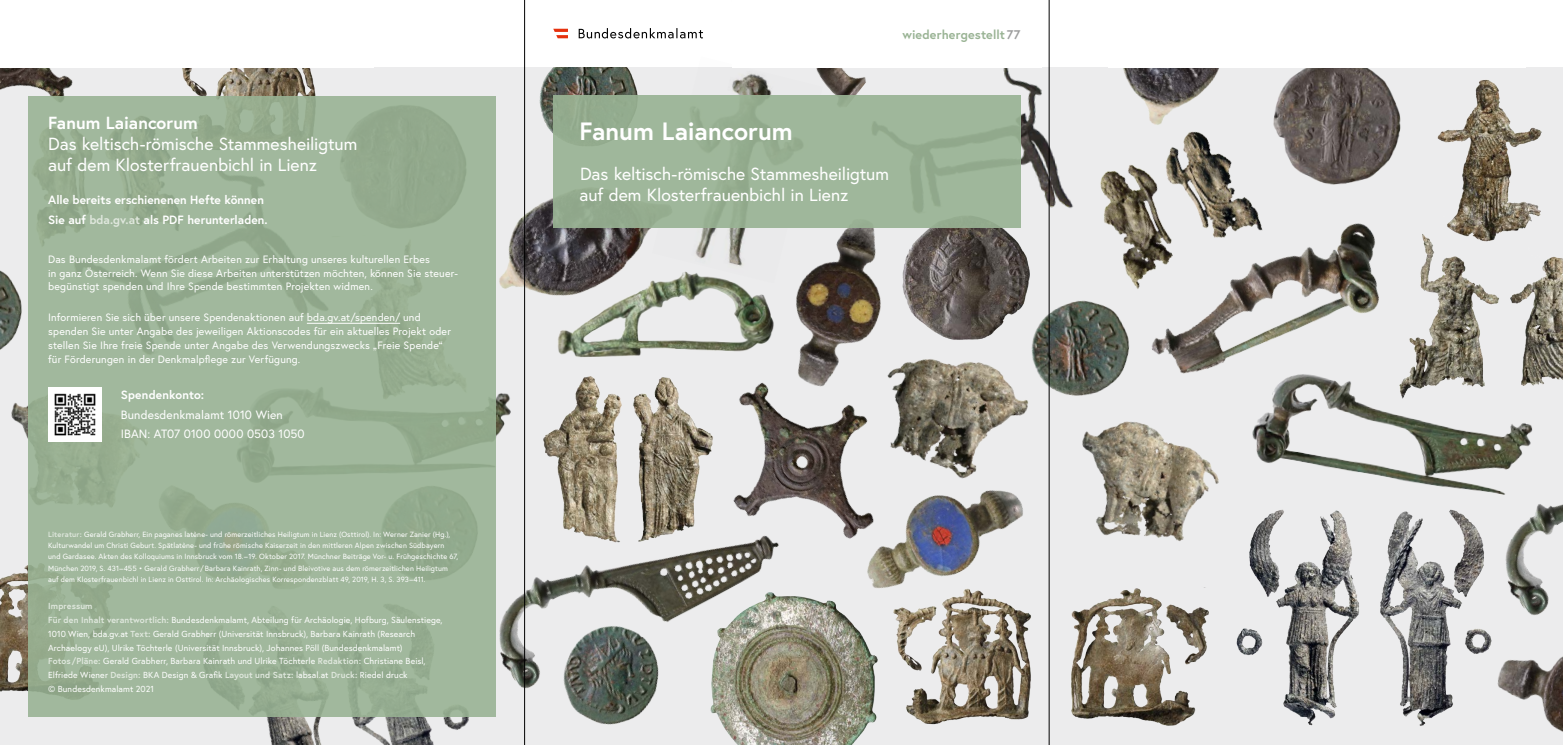
<style>
.page{position:relative;width:1563px;height:745px;background:#fff}
.page>*{position:absolute;margin:0;border:0;box-sizing:border-box;transform-origin:0 0}
.t1{font:700 25px "Europa Austria";letter-spacing:.005em;color:#fff}
.t2{font:17.5px/21px "Europa Austria";letter-spacing:-.005em;color:#fff}
.t3{font:700 17.5px "Europa Austria";letter-spacing:.005em;color:#fff}
.t4{font:700 12.5px "Europa Austria";letter-spacing:.01em;color:#99b394}
.t5{font:700 12px/19.5px "Europa Austria";letter-spacing:.005em;color:#fff}
.t6{font:12px/19.5px "Europa Austria";letter-spacing:.01em;color:#fff}
.t7{font:10.62px/13.8px "Europa Austria";letter-spacing:.015em;color:#fff}
.t8{font:8.75px/13.8px "Europa Austria";letter-spacing:.01em;color:#fff}
.t9{font:7.5px/11.2px "Europa Austria";letter-spacing:.015em;color:#fff}
.s1{color:#dfe7dd}
.s2{font-weight:700;color:#dfe7dd}
.s3{color:#9c9d9d}
</style>
<div class="page">
<div style="left:0;top:67px;width:1563px;height:677px;background:#ececed"></div>
<img style="left:0;top:549px;width:29px;height:156px">
<img style="left:11px;top:371px;width:18px;height:146px">
<img style="left:28px;top:113px;width:1px;height:137px">
<img style="left:243px;top:715px;width:80px;height:29px">
<img style="left:323px;top:715px;width:156px;height:29px">
<img style="left:496px;top:393px;width:15px;height:45px">
<img style="left:0;top:262px;width:29px;height:101px">
<img style="left:547px;top:376px;width:166px;height:151px">
<img style="left:525px;top:412px;width:22px;height:67px">
<img style="left:893px;top:611px;width:138px;height:114px">
<img style="left:163px;top:67px;width:164px;height:29px">
<img style="left:1071px;top:588px;width:125px;height:138px">
<img style="left:1190px;top:587px;width:19px;height:84px">
<img style="left:890px;top:367px;width:138px;height:104px">
<img style="left:901px;top:359px;width:91px;height:8px">
<img style="left:894px;top:367px;width:7px;height:12px">
<img style="left:1082px;top:421px;width:137px;height:117px">
<img style="left:1206px;top:441px;width:13px;height:22px">
<img style="left:1166px;top:493px;width:53px;height:48px">
<img style="left:710px;top:596px;width:168px;height:148px">
<img style="left:733px;top:382px;width:135px;height:157px">
<img style="left:0;top:67px;width:80px;height:46px">
<img style="left:785px;top:228px;width:109px;height:164px">
<img style="left:1497px;top:656px;width:66px;height:76px">
<img style="left:852px;top:471px;width:171px;height:140px">
<img style="left:844px;top:471px;width:105px;height:52px">
<img style="left:558px;top:283px;width:229px;height:87px">
<img style="left:499px;top:173px;width:152px;height:148px">
<img style="left:569px;top:255px;width:125px;height:66px">
<img style="left:1113px;top:67px;width:121px;height:47px">
<img style="left:1234px;top:67px;width:17px;height:1px">
<img style="left:902px;top:239px;width:128px;height:101px">
<img style="left:568px;top:696px;width:86px;height:29px">
<img style="left:1437px;top:80px;width:105px;height:138px">
<img style="left:499px;top:527px;width:292px;height:169px">
<img style="left:545px;top:562px;width:33px;height:14px">
<img style="left:1505px;top:504px;width:58px;height:111px">
<img style="left:1157px;top:223px;width:222px;height:151px">
<img style="left:1350px;top:301px;width:29px;height:37px">
<img style="left:1151px;top:338px;width:6px;height:15px">
<svg style="left:29px;top:96px;width:467px;height:619px;background:#9cb398"></svg>
<hr style="left:307px;top:323px;width:93px;height:1px;background:#fff">
<img style="left:48px;top:387px;width:53px;height:54px">
<img style="left:539px;top:67px;width:103px;height:66px">
<img style="left:822px;top:67px;width:38px;height:29px">
<img style="left:1409px;top:232px;width:154px;height:153px">
<img style="left:1447px;top:218px;width:85px;height:14px">
<img style="left:1100px;top:114px;width:167px;height:156px">
<img style="left:1233px;top:182px;width:37px;height:61px">
<img style="left:1126px;top:270px;width:144px;height:24px">
<img style="left:1198px;top:114px;width:65px;height:64px">
<img style="left:1263px;top:67px;width:157px;height:126px">
<img style="left:1236px;top:509px;width:123px;height:203px">
<img style="left:1294px;top:712px;width:42px;height:14px">
<img style="left:1380px;top:509px;width:112px;height:203px">
<img style="left:1403px;top:712px;width:39px;height:14px">
<img style="left:1487px;top:509px;width:3px;height:103px">
<img style="left:1288px;top:346px;width:204px;height:19px">
<img style="left:1244px;top:365px;width:296px;height:130px">
<img style="left:1127px;top:289px;width:9px;height:3px">
<img style="left:1023px;top:292px;width:113px;height:116px">
<img style="left:860px;top:55px;width:213px;height:184px">
<img style="left:652px;top:67px;width:170px;height:216px">
<div style="left:732px;top:0;width:310px;height:67px;background:#fff"></div>
<svg style="left:579px;top:28px;width:124px;height:10px"></svg>
<svg style="left:553px;top:29px;width:15px;height:9px"></svg>
<div style="left:553px;top:96px;width:467px;height:132px;background:linear-gradient(to right,#9ab195,#9eb69a)"></div>
<hr style="left:524px;top:0;width:1px;height:744px;background:#000">
<hr style="left:1049px;top:0;width:1px;height:744px;background:#000">
<h2 class="t3" style="left:48px;top:111px;width:151px">Fanum Laiancorum</h2>
<h2 class="t2" style="left:48px;top:133px;width:311px">Das keltisch-römische Stammesheiligtum auf dem Klosterfrauenbichl in Lienz</h2>
<h3 class="t5" style="left:48px;top:190px;width:221px">Alle bereits erschienenen Hefte können<br>Sie auf <span class="s1">bda.gv.at</span> als PDF herunterladen.</h3>
<h3 class="t7" style="left:48px;top:252px;width:411px">Das Bundesdenkmalamt fördert Arbeiten zur Erhaltung unseres kulturellen Erbes<br>in ganz Österreich. Wenn Sie diese Arbeiten unterstützen möchten, können Sie steuer&shy;begünstigt spenden und Ihre Spende bestimmten Projekten widmen.</h3>
<p class="t7" style="left:48px;top:310px;width:404px">Informieren Sie sich über unsere Spendenaktionen auf bda.gv.at/spenden/ und spenden Sie unter Angabe des jeweiligen Aktionscodes für ein aktuelles Projekt oder stellen Sie Ihre freie Spende unter Angabe des Verwendungszwecks „Freie Spende“ für Förderungen in der Denkmalpflege zur Verfügung.</p>
<h3 class="t5" style="left:121px;top:385px;width:85px">Spendenkonto:</h3>
<h3 class="t6" style="left:121px;top:404px;width:185px">Bundesdenkmalamt 1010 Wien<br>IBAN: AT07 0100 0000 0503 1050</h3>
<p class="t9" style="left:48px;top:528px;width:411px"><span class="s2">Literatur:</span> Gerald Grabherr, Ein paganes latène- und römerzeitliches Heiligtum in Lienz (Osttirol). In: Werner Zanier (Hg.), Kulturwandel um Christi Geburt. Spätlatène- und frühe römische Kaiserzeit in den mittleren Alpen zwischen Südbayern und Gardasee. Akten des Kolloquiums in Innsbruck vom 18.–19. Oktober 2017. Münchner Beiträge Vor- u. Frühgeschichte 67, München 2019, S. 431–455 • Gerald Grabherr/Barbara Kainrath, Zinn- und Bleivotive aus dem römerzeitlichen Heiligtum auf dem Klosterfrauenbichl in Lienz in Osttirol. In: Archäologisches Korrespondenzblatt 49, 2019, H. 3, S. 393–411.</p>
<p class="t8" style="left:48px;top:599px;width:396px"><span class="s2">Impressum<br>Für den Inhalt verantwortlich:</span> Bundesdenkmalamt, Abteilung für Archäologie, Hofburg, Säulenstiege, 1010 Wien, bda.gv.at <span class="s2">Text:</span> Gerald Grabherr (Universität Innsbruck), Barbara Kainrath (Research Archaelogy eU), Ulrike Töchterle (Universität Innsbruck), Johannes Pöll (Bundesdenkmalamt)<br><span class="s2">Fotos/Pläne:</span> Gerald Grabherr, Barbara Kainrath und Ulrike Töchterle <span class="s2">Redaktion:</span> Christiane Beisl, Elfriede Wiener <span class="s2">Design:</span> BKA Design &amp; Grafik <span class="s2">Layout und Satz:</span> labsal.at <span class="s2">Druck:</span> Riedel druck<br>© Bundesdenkmalamt 2021</p>
<h3 class="t4" style="left:902px;top:26px;width:119px">wiederhergestellt <span class="s3">77</span></h3>
<h1 class="t1" style="left:579px;top:114px;width:215px">Fanum Laiancorum</h1>
<h2 class="t2" style="left:579px;top:163px;width:311px">Das keltisch-römische Stammesheiligtum auf dem Klosterfrauenbichl in Lienz</h2>
</div>
